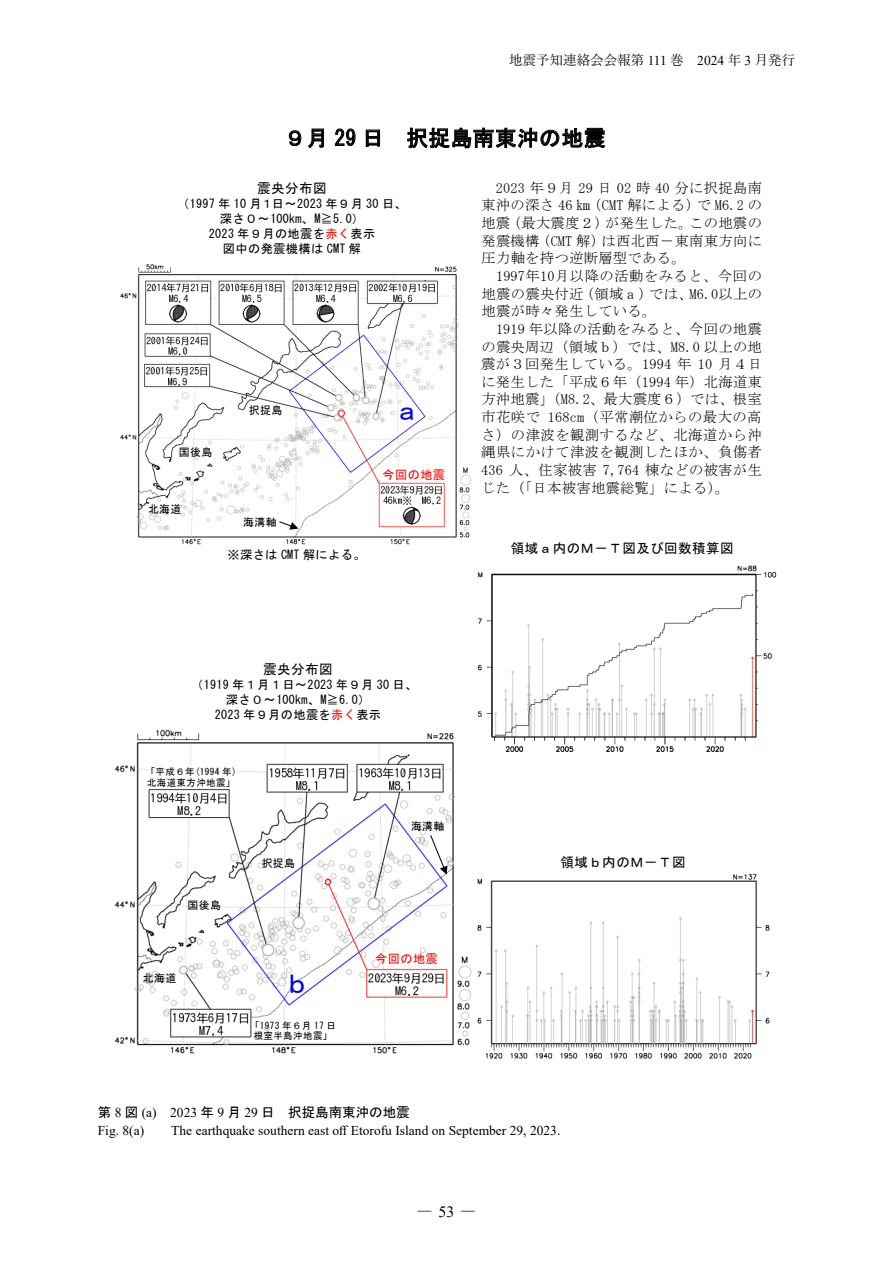
<style>
.page{position:relative;width:893px;height:1263px;background:#fff}
.page>*{position:absolute;margin:0;border:0;box-sizing:border-box;transform-origin:0 0}
.t1{font:27.15px "MS Gothic";color:#00f}
.t2{font:21.6px "MS Gothic";letter-spacing:.025em;color:#000}
.t3{font:15.75px "Yu Mincho";color:#000}
.t4{font:14.4px/17.7px "MS Mincho";letter-spacing:.02em;color:#000;text-align:justify}
.t5{font:13.5px "Times New Roman";color:#000}
.t6{font:13.5px "MS Gothic";letter-spacing:.025em;color:#000}
.t7{font:13.5px "MS Gothic";color:#000}
.t8{font:13.5px "Yu Mincho";color:#000}
.t9{font:12.15px/15px "MS Gothic";letter-spacing:.025em;color:#000;text-align:center}
.t10{font:12.15px "MS Gothic";letter-spacing:.025em;color:#f00}
.t11{font:10.95px "MS Gothic";letter-spacing:.03em;color:#000}
.t12{font:9.45px/10.8px "MS Gothic";letter-spacing:.04em;color:#000;text-align:center}
.s1{font-family:"Times New Roman"}
.s2{color:#f00}
</style>
<div class="page">
<img style="left:120px;top:264px;width:352px;height:281px">
<img style="left:477px;top:873px;width:293px;height:186px">
<div style="left:380px;top:468px;width:68px;height:13px;background:#fff"></div>
<img style="left:114px;top:729px;width:358px;height:325px">
<img style="left:273px;top:958px;width:48px;height:44px">
<img style="left:369px;top:951px;width:75px;height:18px">
<img style="left:240px;top:1020px;width:107px;height:25px">
<img style="left:138px;top:767px;width:107px;height:25px">
<img style="left:389px;top:818px;width:78px;height:24px">
<svg style="left:430px;top:835px;width:17px;height:39px"></svg>
<img style="left:250px;top:854px;width:57px;height:24px">
<img style="left:176px;top:896px;width:56px;height:24px">
<img style="left:132px;top:969px;width:56px;height:24px">
<img style="left:477px;top:565px;width:300px;height:187px">
<svg style="left:279px;top:521px;width:19px;height:9px"></svg>
<p class="t8" style="left:509px;top:48px;width:287px">地震予知連絡会会報第 <span class="s1">111</span> 巻　<span class="s1">2024</span> 年 <span class="s1">3</span> 月発行</p>
<h2 class="t2" style="left:284px;top:127px;width:323px">９月 29 日 択捉島南東沖の地震</h2>
<p class="t4" style="left:481px;top:179px;width:282px;text-indent:15px">2023 年９月 29 日 02 時 40 分に択捉島南東沖の深さ 46 ㎞（CMT 解による）で M6.2 の地震（最大震度２）が発生した。この地震の発震機構（CMT 解）は西北西－東南東方向に圧力軸を持つ逆断層型である。</p>
<p class="t4" style="left:481px;top:267px;width:282px;text-indent:15px">1997年10月以降の活動をみると、今回の地震の震央付近（領域ａ）では、M6.0以上の地震が時々発生している。</p>
<p class="t4" style="left:481px;top:320px;width:282px;text-indent:15px">1919 年以降の活動をみると、今回の地震の震央周辺（領域ｂ）では、M8.0 以上の地震が３回発生している。1994 年 10 月４日に発生した「平成６年（1994 年）北海道東方沖地震」（M8.2、最大震度６）では、根室市花咲で 168cm（平常潮位からの最大の高さ）の津波を観測するなど、北海道から沖縄県にかけて津波を観測したほか、負傷者436 人、住家被害 7,764 棟などの被害が生じた（「日本被害地震総覧」による）。</p>
<p class="t6" style="left:257px;top:181px;width:71px">震央分布図</p>
<p class="t9" style="left:177px;top:196px;width:231px">（1997 年 10 月１日～2023 年９月 30 日、深さ０～100km、M≧5.0）<br>2023 年９月の地震を<span class="s2">赤く</span>表示<br>図中の発震機構は CMT 解</p>
<p class="t11" style="left:249px;top:405px;width:35px">択捉島</p>
<h1 class="t1" style="left:393px;top:396px;width:29px">ａ</h1>
<p class="t11" style="left:179px;top:446px;width:35px">国後島</p>
<p class="t10" style="left:383px;top:468px;width:64px">今回の地震</p>
<p class="t11" style="left:148px;top:503px;width:35px">北海道</p>
<p class="t11" style="left:243px;top:516px;width:35px">海溝軸</p>
<p class="t9" style="left:227px;top:547px;width:140px">※深さは CMT 解による。</p>
<p class="t6" style="left:263px;top:663px;width:71px">震央分布図</p>
<p class="t9" style="left:191px;top:677px;width:228px">（1919 年１月１日～2023 年９月 30 日、</p>
<p class="t9" style="left:226px;top:692px;width:146px">深さ０～100km、M≧6.0）</p>
<p class="t9" style="left:215px;top:707px;width:168px">2023 年９月の地震を<span class="s2">赤く</span>表示</p>
<p class="t12" style="left:146px;top:766px;width:92px;text-align:left">「平成６年(1994 年)北海道東方沖地震」</p>
<p class="t11" style="left:188px;top:900px;width:35px">国後島</p>
<p class="t11" style="left:143px;top:972px;width:35px">北海道</p>
<p class="t11" style="left:262px;top:857px;width:35px">択捉島</p>
<h1 class="t1" style="left:283px;top:970px;width:29px">ｂ</h1>
<p class="t12" style="left:250px;top:1020px;width:87px">「1973 年６月 17 日根室半島沖地震」</p>
<p class="t11" style="left:411px;top:821px;width:35px">海溝軸</p>
<p class="t10" style="left:375px;top:953px;width:64px">今回の地震</p>
<p class="t6" style="left:511px;top:542px;width:224px">領域ａ内のＭ－Ｔ図及び回数積算図</p>
<p class="t6" style="left:560px;top:855px;width:127px">領域ｂ内のＭ－Ｔ図</p>
<p class="t7" style="left:98px;top:1105px;width:313px">第 <span class="s1">8</span> 図 <span class="s1">(a) 2023</span> 年 <span class="s1">9</span> 月 <span class="s1">29</span> 日　択捉島南東沖の地震</p>
<p class="t5" style="left:98px;top:1120px;width:48px">Fig. 8(a)</p>
<p class="t5" style="left:171px;top:1120px;width:391px">The earthquake southern east off Etorofu Island on September 29, 2023.</p>
<p class="t3" style="left:417px;top:1197px;width:61px">―<span class="s1">53</span>―</p>
</div>
